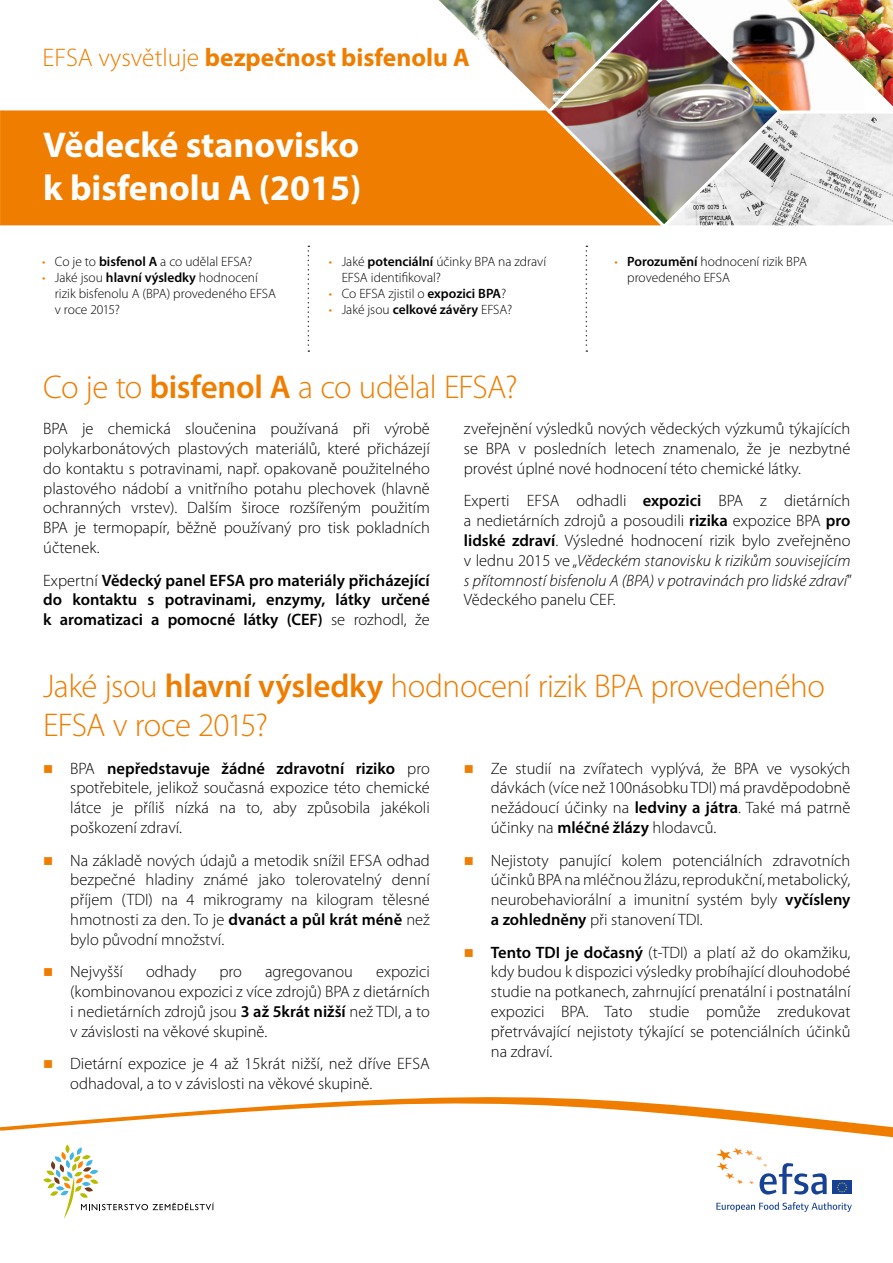
<style>
.page{position:relative;width:893px;height:1263px;background:#fff}
.page>*{position:absolute;margin:0;border:0;box-sizing:border-box;transform-origin:0 0}
.t1{font:700 36px/43.2px "Myriad Pro";color:#fff}
.t2{font:300 33px/39.6px "Myriad Pro";letter-spacing:-.02em;color:#ef7d00}
.t3{font:700 25.5px "Myriad Pro";color:#ef7d00}
.t4{font:300 16.5px/19.8px "Myriad Pro";color:#000;text-align:justify}
.t5{font:600 16.5px/19.8px "Myriad Pro";color:#000;text-align:justify}
.t6{font:300 13.5px/16.2px "Myriad Pro";color:#000}
.s1{font-weight:300}
.s2{color:#ef7d00}
.s3{font-weight:600}
.s4{font-style:italic}
</style>
<div class="page">
<svg style="left:21px;top:1097px;width:872px;height:122px"></svg>
<svg style="left:716px;top:1202px;width:136px;height:10px"></svg>
<div style="left:832px;top:1181px;width:20px;height:13px;background:#164194"></div>
<svg style="left:837px;top:1182px;width:10px;height:10px"></svg>
<svg style="left:716px;top:1147px;width:111px;height:47px"></svg>
<svg style="left:0;top:1125px;width:21px;height:6px"></svg>
<div style="left:0;top:110px;width:425px;height:115px;background:#ef7d00"></div>
<img style="left:425px;top:0;width:468px;height:226px">
<svg style="left:308px;top:246px;width:1px;height:106px"></svg>
<svg style="left:586px;top:246px;width:1px;height:106px"></svg>
<svg style="left:43px;top:1147px;width:171px;height:71px"></svg>
<h3 class="t3" style="left:42px;top:41px;width:429px"><span class="s1">EFSA vysvětluje</span> bezpečnost bisfenolu A</h3>
<h1 class="t1" style="left:43px;top:122px;width:320px">Vědecké stanovisko k bisfenolu A (2015)</h1>
<p class="t6" style="left:42px;top:253px;width:212px"><span class="s2">•</span> Co je to <span class="s3">bisfenol A</span> a co udělal EFSA?</p>
<p class="t6" style="left:55px;top:269px;width:223px;text-indent:-13px"><span class="s2">•</span> Jaké jsou <span class="s3">hlavní výsledky</span> hodnocení rizik bisfenolu A (BPA) provedeného EFSA v roce 2015?</p>
<p class="t6" style="left:342px;top:253px;width:206px;text-indent:-13px"><span class="s2">•</span> Jaké <span class="s3">potenciální</span> účinky BPA na zdraví<br>EFSA identifikoval?</p>
<p class="t6" style="left:329px;top:285px;width:179px"><span class="s2">•</span> Co EFSA zjistil o <span class="s3">expozici BPA</span>?</p>
<p class="t6" style="left:329px;top:301px;width:185px"><span class="s2">•</span> Jaké jsou <span class="s3">celkové závěry</span> EFSA?</p>
<h2 class="t2" style="left:43px;top:367px;width:476px">Co je to <span class="s3">bisfenol A</span> a co udělal EFSA?</h2>
<p class="t6" style="left:627px;top:253px;width:181px;text-indent:-13px"><span class="s2">•</span> <span class="s3">Porozumění</span> hodnocení rizik BPA provedeného EFSA</p>
<p class="t4" style="left:43px;top:419px;width:388px">BPA je chemická sloučenina používaná při výrobě polykarbonátových plastových materiálů, které přicházejí do kontaktu s potravinami, např. opakovaně použitelného plastového nádobí a vnitřního potahu plechovek (hlavně ochranných vrstev). Dalším široce rozšířeným použitím BPA je termopapír, běžně používaný pro tisk pokladních účtenek.</p>
<p class="t5" style="left:43px;top:570px;width:388px"><span class="s1">Expertní</span> Vědecký panel EFSA pro materiály přicházející do kontaktu s potravinami, enzymy, látky určené k aromatizaci a pomocné látky (CEF) <span class="s1">se rozhodl, že</span></p>
<p class="t4" style="left:464px;top:419px;width:388px">zveřejnění výsledků nových vědeckých výzkumů týkajících se BPA v posledních letech znamenalo, že je nezbytné provést úplné nové hodnocení této chemické látky.</p>
<p class="t4" style="left:464px;top:491px;width:390px">Experti EFSA odhadli <span class="s3">expozici</span> BPA z dietárních a nedietárních zdrojů a posoudili <span class="s3">rizika</span> expozice BPA <span class="s3">pro lidské zdraví</span>. Výsledné hodnocení rizik bylo zveřejněno v lednu 2015 ve „<span class="s4">Vědeckém stanovisku k rizikům souvisejícím s přítomností bisfenolu A (BPA) v potravinách pro lidské zdraví</span>” Vědeckého panelu CEF.</p>
<h2 class="t2" style="left:43px;top:666px;width:783px">Jaké jsou <span class="s3">hlavní výsledky</span> hodnocení rizik BPA provedeného<br>EFSA v roce 2015?</h2>
<p class="t4" style="left:70px;top:758px;width:361px">BPA <span class="s3">nepředstavuje žádné zdravotní riziko</span> pro spotřebitele, jelikož současná expozice této chemické látce je příliš nízká na to, aby způsobila jakékoli poškození zdraví.</p>
<p class="t4" style="left:70px;top:850px;width:361px">Na základě nových údajů a metodik snížil EFSA odhad bezpečné hladiny známé jako tolerovatelný denní příjem (TDI) na 4 mikrogramy na kilogram tělesné hmotnosti za den. To je <span class="s3">dvanáct a půl krát méně</span> než bylo původní množství.</p>
<p class="t4" style="left:70px;top:962px;width:54px">Nejvyšší</p>
<p class="t4" style="left:146px;top:962px;width:52px">odhady</p>
<p class="t4" style="left:219px;top:962px;width:24px">pro</p>
<p class="t4" style="left:265px;top:962px;width:90px">agregovanou</p>
<p class="t4" style="left:70px;top:962px;width:361px;text-indent:306px">expozici (kombinovanou expozici z více zdrojů) BPA z dietárních i nedietárních zdrojů jsou <span class="s3">3 až 5krát nižší</span> než TDI, a to v závislosti na věkové skupině.</p>
<p class="t4" style="left:70px;top:1054px;width:361px">Dietární expozice je 4 až 15krát nižší, než dříve EFSA odhadoval, a to v závislosti na věkové skupině.</p>
<p class="t4" style="left:491px;top:758px;width:361px">Ze studií na zvířatech vyplývá, že BPA ve vysokých dávkách (více než 100násobku TDI) má pravděpodobně nežádoucí účinky na <span class="s3">ledviny a játra</span>. Také má patrně účinky na <span class="s3">mléčné žlázy</span> hlodavců.</p>
<p class="t4" style="left:491px;top:850px;width:361px">Nejistoty panující kolem potenciálních zdravotních účinků BPA na mléčnou žlázu, reprodukční, metabolický, neurobehaviorální a imunitní systém byly <span class="s3">vyčísleny a zohledněny</span> při stanovení TDI.</p>
<p class="t4" style="left:491px;top:942px;width:361px"><span class="s3">Tento TDI je dočasný</span> (t-TDI) a platí až do okamžiku, kdy budou k dispozici výsledky probíhající dlouhodobé studie na potkanech, zahrnující prenatální i postnatální expozici BPA. Tato studie pomůže zredukovat přetrvávající nejistoty týkající se potenciálních účinků na zdraví.</p>
</div>
